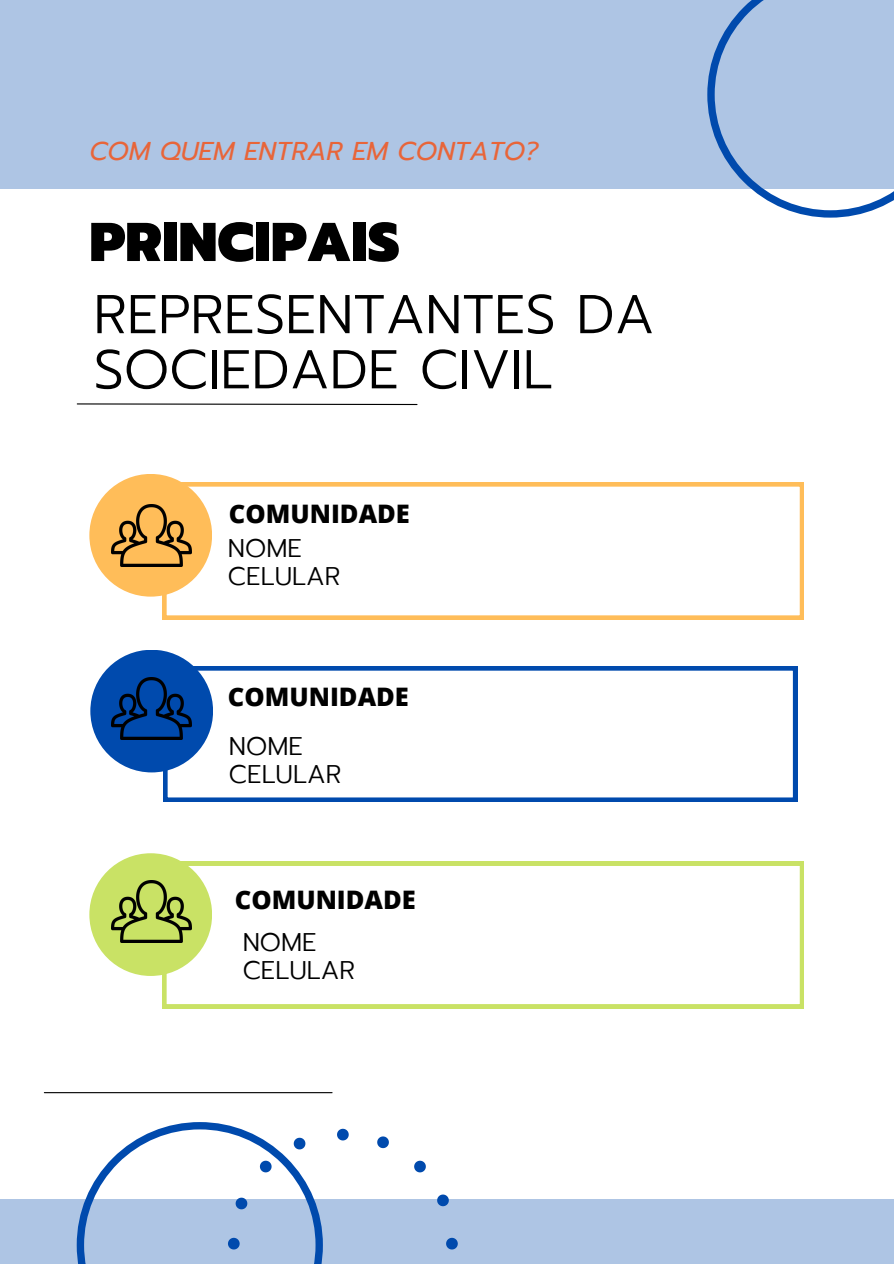
<style>
.page{position:relative;width:894px;height:1264px;background:#fff}
.page>*{position:absolute;margin:0;border:0;box-sizing:border-box;transform-origin:0 0}
.t1{font:300 54.6px/55.2px "Prompt";color:#000}
.t2{font:900 54.6px "Prompt";color:#000}
.t3{font:italic 25.65px "Prompt";color:#e86539}
.t4{font:300 25.5px "Prompt";color:#000}
.t5{font:800 25.5px "Open Sans";color:#000}
</style>
<div class="page">
<div style="left:0;top:0;width:893px;height:189px;background:#aec5e4"></div>
<div style="left:0;top:1199px;width:893px;height:64px;background:#aec5e4"></div>
<svg style="left:162px;top:482px;width:641px;height:137px"></svg>
<svg style="left:707px;top:0;width:186px;height:218px"></svg>
<svg style="left:77px;top:1122px;width:160px;height:141px"></svg>
<svg style="left:76px;top:403px;width:342px;height:2px"></svg>
<hr style="left:44px;top:1092px;width:288px;height:1px;background:#000">
<svg style="left:228px;top:1128px;width:229px;height:135px"></svg>
<div style="left:89px;top:474px;width:123px;height:122px;background:#ffbd59;border-radius:50%"></div>
<svg style="left:163px;top:666px;width:633px;height:136px"></svg>
<div style="left:90px;top:649px;width:123px;height:123px;background:#004aad;border-radius:50%"></div>
<div style="left:89px;top:853px;width:123px;height:122px;background:#c9e265;border-radius:50%"></div>
<svg style="left:162px;top:861px;width:641px;height:147px"></svg>
<img style="left:112px;top:504px;width:80px;height:62px">
<img style="left:112px;top:677px;width:80px;height:62px">
<img style="left:112px;top:880px;width:80px;height:62px">
<h2 class="t3" style="left:89px;top:132px;width:450px">COM QUEM ENTRAR EM CONTATO?</h2>
<p class="t2" style="left:89px;top:201px;width:311px">PRINCIPAIS</p>
<h1 class="t1" style="left:94px;top:287px;width:562px">REPRESENTANTES DA<br>SOCIEDADE CIVIL</h1>
<p class="t5" style="left:229px;top:495px;width:182px">COMUNIDADE</p>
<p class="t4" style="left:228px;top:529px;width:76px">NOME</p>
<p class="t4" style="left:228px;top:557px;width:114px">CELULAR</p>
<h3 class="t5" style="left:228px;top:679px;width:182px">COMUNIDADE</h3>
<h3 class="t4" style="left:229px;top:727px;width:76px">NOME</h3>
<p class="t4" style="left:229px;top:755px;width:114px">CELULAR</p>
<p class="t5" style="left:235px;top:882px;width:182px">COMUNIDADE</p>
<h3 class="t4" style="left:242px;top:922px;width:76px">NOME</h3>
<p class="t4" style="left:242px;top:950px;width:114px">CELULAR</p>
</div>
